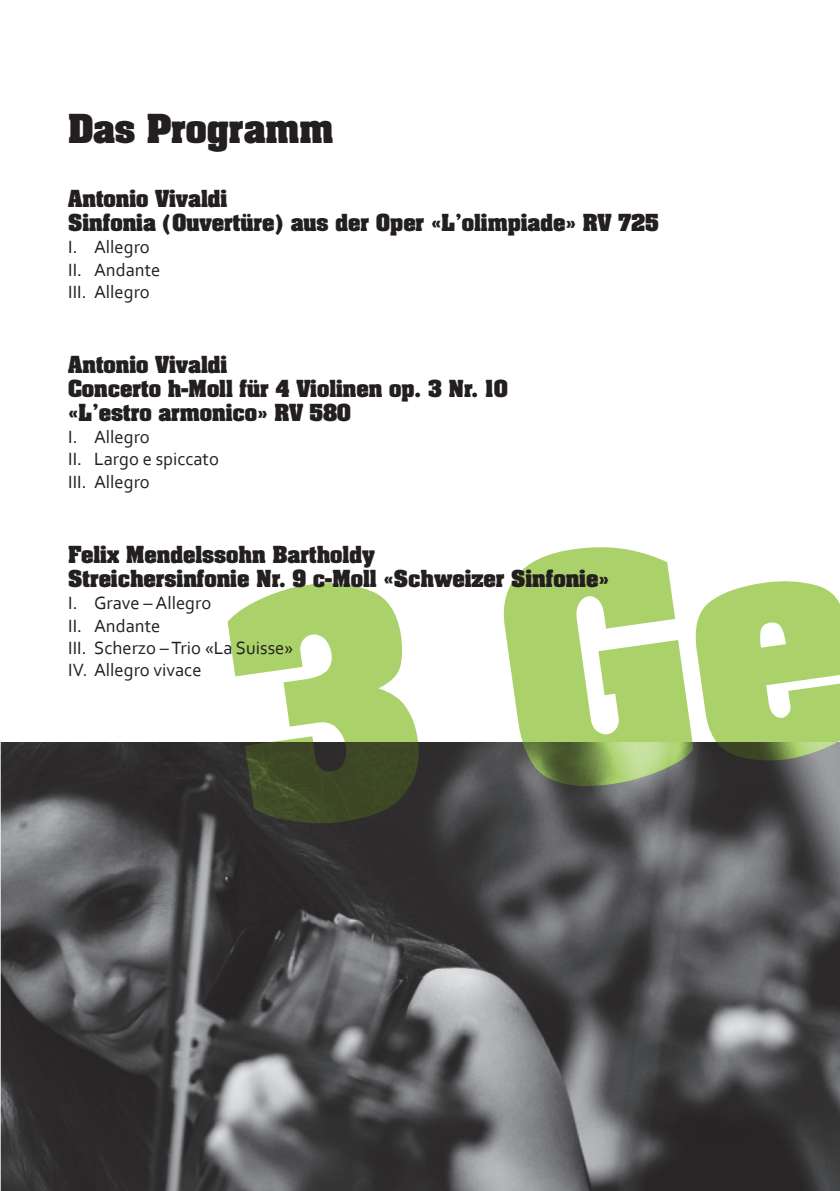
<style>
.page{position:relative;width:840px;height:1191px;background:#fff}
.page>*{position:absolute;margin:0;border:0;box-sizing:border-box;transform-origin:0 0}
.t1{font:700 34px "Aachen";color:#231f20}
.t2{font:700 20px/24px "Aachen";color:#231f20}
.t3{font:18.6px/22.4px "Corbel";color:#231f20}
</style>
<div class="page">
<img style="left:0;top:743px;width:839px;height:448px">
<svg style="left:224px;top:742px;width:616px;height:91px;background:#454446"></svg>
<h1 class="t1" style="left:68px;top:103px;width:267px">Das Programm</h1>
<p class="t2" style="left:68px;top:186px;width:591px">Antonio Vivaldi<br>Sinfonia (Ouvertüre) aus der Oper «L’olimpiade» RV 725</p>
<p class="t3" style="left:68px;top:235px;width:94px">I. Allegro<br>II. Andante<br>III. Allegro</p>
<p class="t2" style="left:68px;top:351px;width:441px">Antonio Vivaldi<br>Concerto h-Moll für 4 Violinen op. 3 Nr. 10 «L’estro armonico» RV 580</p>
<p class="t3" style="left:68px;top:425px;width:152px">I. Allegro<br>II. Largo e spiccato<br>III. Allegro</p>
<p class="t2" style="left:68px;top:541px;width:542px">Felix Mendelssohn Bartholdy<br>Streichersinfonie Nr. 9 c-Moll «Schweizer Sinfonie»</p>
<p class="t3" style="left:68px;top:591px;width:227px">I. Grave – Allegro<br>II. Andante<br>III. Scherzo – Trio «La Suisse»<br>IV. Allegro vivace</p>
</div>
